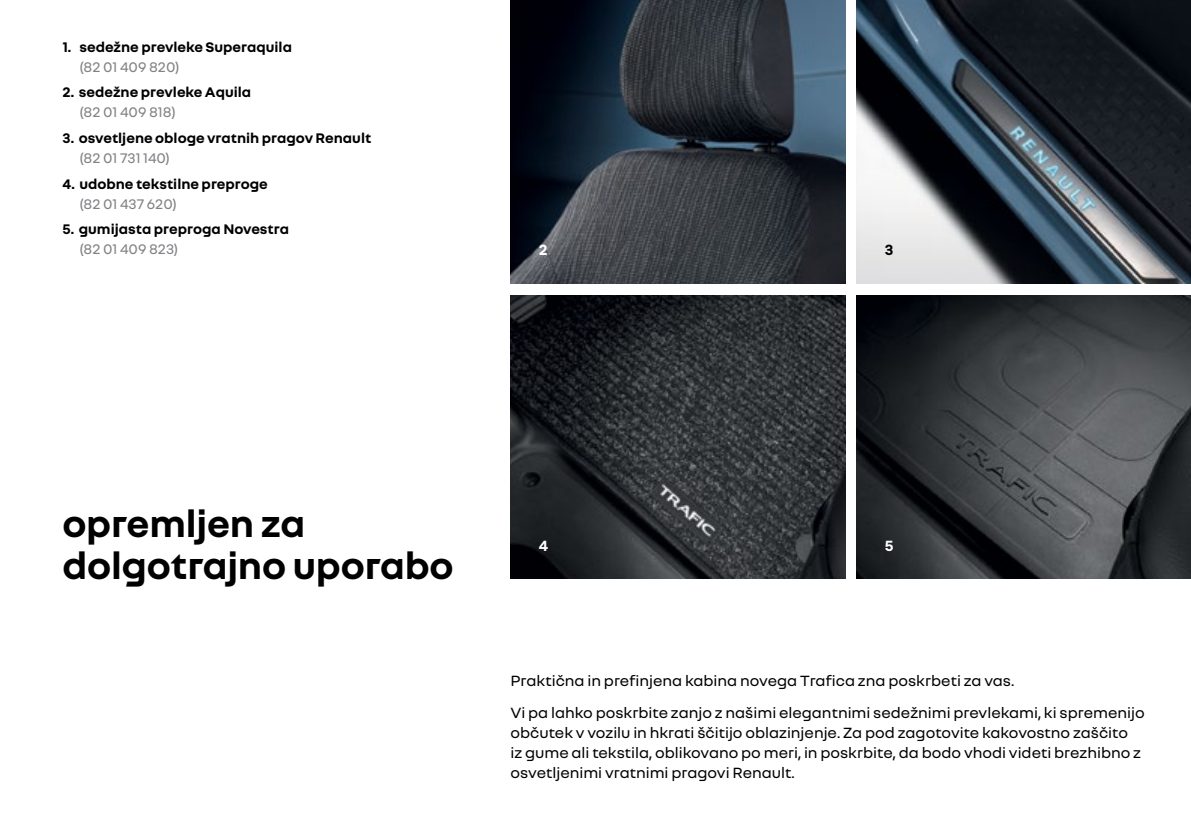
<style>
.page{position:relative;width:1191px;height:840px;background:#fff}
.page>*{position:absolute;margin:0;border:0;box-sizing:border-box;transform-origin:0 0}
.t1{font:700 40px/42px "Nouvel R";letter-spacing:-.005em;color:#000}
.t2{font:16px/20px "Nouvel R";color:#000}
.t3{font:700 16px "Nouvel R";color:#fff}
.t4{font:700 16px "Nouvel R";color:#000}
.t5{font:700 15px "Nouvel R";color:#000}
.t6{font:15px "Nouvel R";color:#808285}
</style>
<div class="page">
<img style="left:510px;top:0;width:335px;height:283px">
<img style="left:856px;top:0;width:335px;height:283px">
<img style="left:856px;top:295px;width:335px;height:283px">
<img style="left:510px;top:295px;width:335px;height:283px">
<p class="t5" style="left:62px;top:37px;width:231px">1. sedežne prevleke Superaquila</p>
<p class="t6" style="left:79px;top:57px;width:102px">(82 01 409 820)</p>
<p class="t5" style="left:62px;top:82px;width:190px">2. sedežne prevleke Aquila</p>
<p class="t6" style="left:79px;top:103px;width:98px">(82 01 409 818)</p>
<p class="t5" style="left:62px;top:128px;width:310px">3. osvetljene obloge vratnih pragov Renault</p>
<p class="t6" style="left:79px;top:148px;width:92px">(82 01 731 140)</p>
<p class="t5" style="left:62px;top:174px;width:207px">4. udobne tekstilne preproge</p>
<p class="t6" style="left:79px;top:194px;width:99px">(82 01 437 620)</p>
<p class="t5" style="left:62px;top:219px;width:228px">5. gumijasta preproga Novestra</p>
<p class="t6" style="left:79px;top:240px;width:100px">(82 01 409 823)</p>
<p class="t3" style="left:539px;top:239px;width:10px">2</p>
<p class="t4" style="left:884px;top:239px;width:10px">3</p>
<h1 class="t1" style="left:62px;top:500px;width:393px">opremljen za dolgotrajno uporabo</h1>
<p class="t3" style="left:539px;top:534px;width:11px">4</p>
<p class="t3" style="left:884px;top:534px;width:10px">5</p>
<p class="t2" style="left:510px;top:663px;width:635px;line-height:31.4px">Praktična in prefinjena kabina novega Trafica zna poskrbeti za vas.<br>Vi pa lahko poskrbite zanjo z našimi elegantnimi sedežnimi prevlekami, ki spremenijo</p>
<p class="t2" style="left:510px;top:721px;width:632px">občutek v vozilu in hkrati ščitijo oblazinjenje. Za pod zagotovite kakovostno zaščito iz gume ali tekstila, oblikovano po meri, in poskrbite, da bodo vhodi videti brezhibno z osvetljenimi vratnimi pragovi Renault.</p>
</div>
